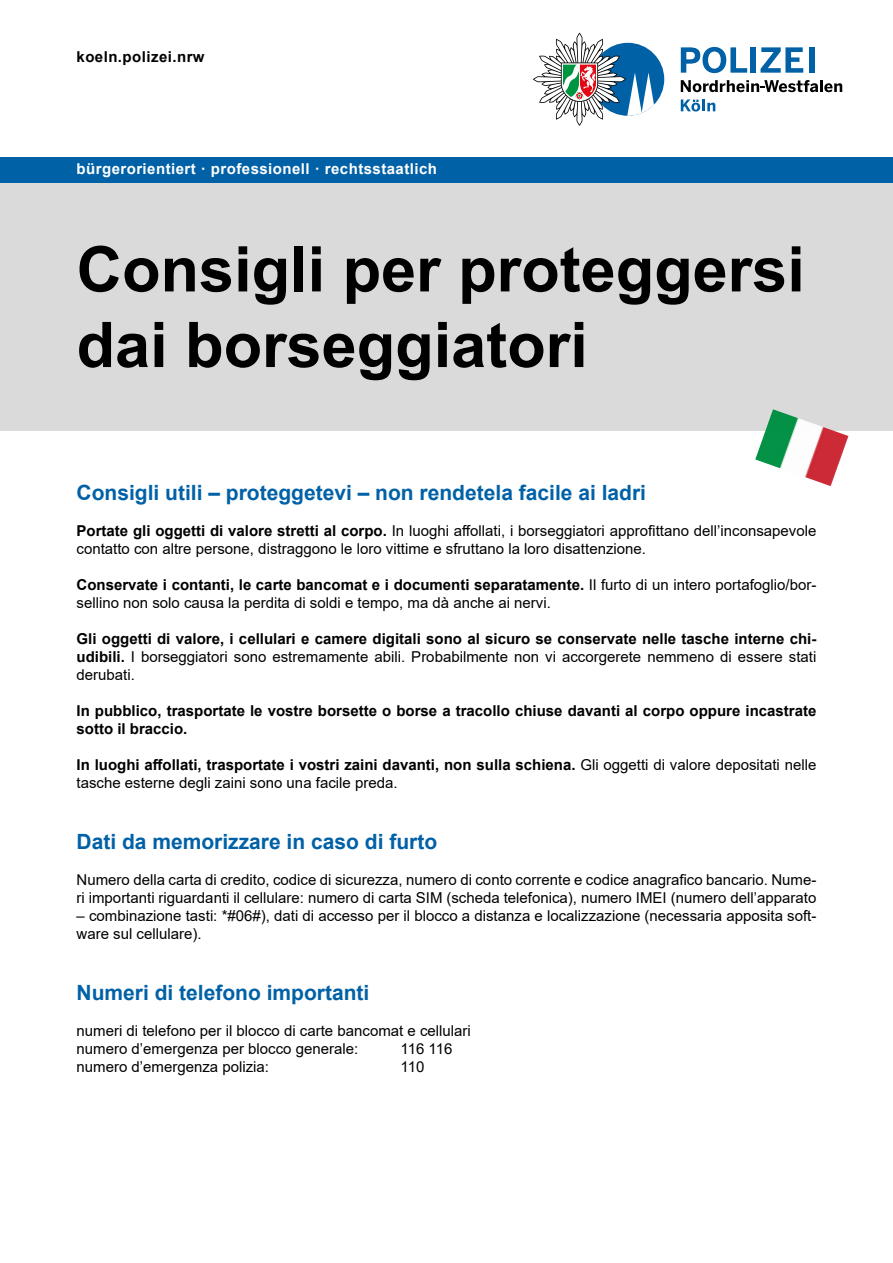
<style>
.page{position:relative;width:893px;height:1263px;background:#fff}
.page>*{position:absolute;margin:0;border:0;box-sizing:border-box;transform-origin:0 0}
.t1{font:700 63px/75.6px "Arial";color:#000}
.t2{font:700 21px "Arial";color:#0061a7}
.t3{font:15px/18px "Arial";color:#000}
.t4{font:700 15px/18px "Arial";color:#000;text-align:justify}
.t5{font:700 15px "Arial";letter-spacing:.03em;color:#fff}
.t6{font:700 15px "Arial";letter-spacing:.03em;color:#000}
.s1{font-weight:700}
.s2{font-weight:400}
</style>
<div class="page">
<div style="left:0;top:170px;width:893px;height:261px;background:#dadada"></div>
<div style="left:0;top:157px;width:893px;height:26px;background:#0061a7"></div>
<svg style="left:681px;top:47px;width:66px;height:26px"></svg>
<div style="left:750px;top:47px;width:6px;height:26px;background:#0061a7"></div>
<svg style="left:760px;top:47px;width:43px;height:26px"></svg>
<div style="left:809px;top:47px;width:5px;height:26px;background:#0061a7"></div>
<svg style="left:681px;top:80px;width:161px;height:12px"></svg>
<svg style="left:681px;top:99px;width:34px;height:13px"></svg>
<div style="left:591px;top:43px;width:73px;height:73px;background:#0061a7;border-radius:50%"></div>
<svg style="left:533px;top:33px;width:121px;height:93px"></svg>
<img style="left:755px;top:409px;width:93px;height:77px">
<p class="t6" style="left:77px;top:46px;width:130px">koeln.polizei.nrw</p>
<p class="t5" style="left:77px;top:158px;width:362px">bürgerorientiert · professionell · rechtsstaatlich</p>
<h1 class="t1" style="left:77px;top:232px;width:730px">Consigli per proteggersi dai borseggiatori</h1>
<h2 class="t2" style="left:77px;top:477px;width:571px">Consigli utili – proteggetevi – non rendetela facile ai ladri</h2>
<p class="t3" style="left:77px;top:521px;width:741px"><span class="s1">Portate gli oggetti di valore stretti al corpo.</span> In luoghi affollati, i borseggiatori approfittano dell’inconsapevole contatto con altre persone, distraggono le loro vittime e sfruttano la loro disattenzione.</p>
<p class="t3" style="left:77px;top:575px;width:741px"><span class="s1">Conservate i contanti, le carte bancomat e i documenti separatamente.</span> Il furto di un intero portafoglio/bor&shy;sellino non solo causa la perdita di soldi e tempo, ma dà anche ai nervi.</p>
<p class="t4" style="left:77px;top:630px;width:741px">Gli oggetti di valore, i cellulari e camere digitali sono al sicuro se conservate nelle tasche interne chi&shy;udibili. <span class="s2">I borseggiatori sono estremamente abili. Probabilmente non vi accorgerete nemmeno di essere stati derubati.</span></p>
<p class="t4" style="left:77px;top:702px;width:741px">In pubblico, trasportate le vostre borsette o borse a tracollo chiuse davanti al corpo oppure incastrate sotto il braccio.</p>
<p class="t3" style="left:77px;top:755px;width:741px"><span class="s1">In luoghi affollati, trasportate i vostri zaini davanti, non sulla schiena.</span> Gli oggetti di valore depositati nelle tasche esterne degli zaini sono una facile preda.</p>
<h2 class="t2" style="left:77px;top:827px;width:362px">Dati da memorizzare in caso di furto</h2>
<p class="t3" style="left:77px;top:871px;width:741px">Numero della carta di credito, codice di sicurezza, numero di conto corrente e codice anagrafico bancario. Nume&shy;ri importanti riguardanti il cellulare: numero di carta SIM (scheda telefonica), numero IMEI (numero dell’apparato</p>
<p class="t3" style="left:77px;top:907px;width:741px">– combinazione tasti: *#06#), dati di accesso per il blocco a distanza e localizzazione (necessaria apposita soft&shy;ware sul cellulare).</p>
<h2 class="t2" style="left:77px;top:978px;width:294px">Numeri di telefono importanti</h2>
<p class="t3" style="left:77px;top:1022px;width:396px">numeri di telefono per il blocco di carte bancomat e cellulari numero d’emergenza per blocco generale:</p>
<p class="t3" style="left:401px;top:1040px;width:53px">116 116</p>
<p class="t3" style="left:77px;top:1058px;width:194px">numero d’emergenza polizia:</p>
<p class="t3" style="left:401px;top:1058px;width:25px">110</p>
</div>
